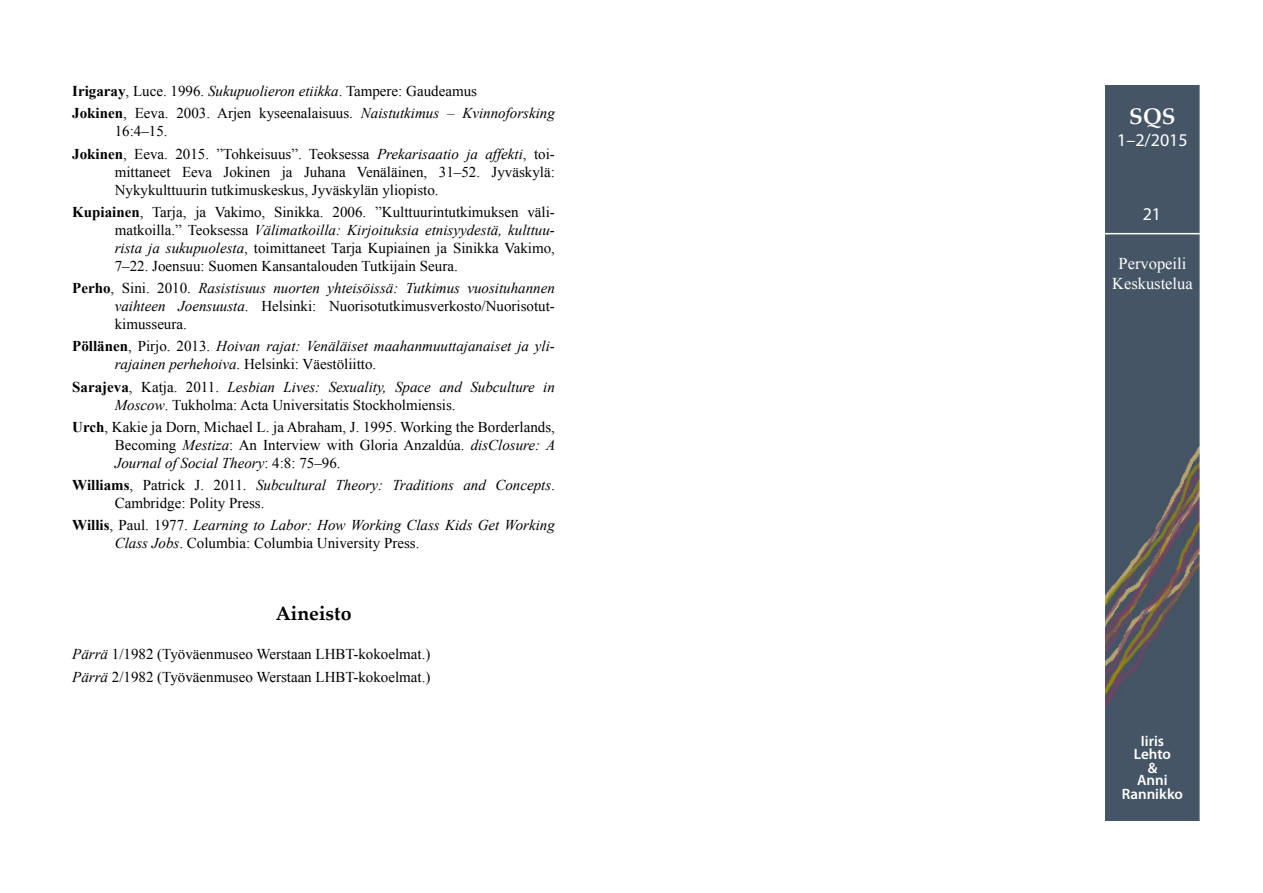
<style>
.page{position:relative;width:1263px;height:893px;background:#fff}
.page>*{position:absolute;margin:0;border:0;box-sizing:border-box;transform-origin:0 0}
.t1{font:700 22.5px "Palatino Linotype";color:#fff}
.Väliotsikko_1{font:700 19.5px "Palatino Linotype";color:#000}
.t2{font:18px "Myriad Pro";color:#fff}
.t3{font:16.5px/19.8px "Times New Roman";color:#fff;text-align:center}
.Lähdeluettelo{font:15px/18px "Times New Roman";color:#000;text-align:justify}
.Lähdeluettelo-2{font:italic 15px/18px "Times New Roman";color:#000}
.t4{font:600 15px/13.5px "Myriad Pro";color:#fff;text-align:center}
.s1{font-weight:700}
.s2{font-style:italic}
.s3{font-weight:700;font-style:normal}
.s4{font-style:normal}
</style>
<div class="page">
<img style="left:1106px;top:85px;width:93px;height:736px">
<hr style="left:1103px;top:233px;width:100px;height:1px;background:#fff">
<p class="Lähdeluettelo" style="left:72px;top:82px;width:406px"><span class="s1">Irigaray</span>, Luce. 1996. <span class="s2">Sukupuolieron etiikka</span>. Tampere: Gaudeamus</p>
<p class="Lähdeluettelo" style="left:115px;top:104px;width:442px;text-indent:-43px"><span class="s1">Jokinen</span>, Eeva. 2003. Arjen kyseenalaisuus. <span class="s2">Naistutkimus – Kvinnoforsking<br></span>16:4–15.</p>
<p class="Lähdeluettelo" style="left:115px;top:144px;width:442px;text-indent:-43px"><span class="s1">Jokinen</span>, Eeva. 2015. ”Tohkeisuus”. Teoksessa <span class="s2">Prekarisaatio ja affekti</span>, toi&shy;mittaneet Eeva Jokinen ja Juhana Venäläinen, 31–52. Jyväskylä:<br>Nykykulttuurin tutkimuskeskus, Jyväskylän yliopisto.</p>
<p class="Lähdeluettelo" style="left:115px;top:203px;width:442px;text-indent:-43px"><span class="s1">Kupiainen</span>, Tarja, ja Vakimo, Sinikka. 2006. ”Kulttuurintutkimuksen väli&shy;matkoilla.” Teoksessa <span class="s2">Välimatkoilla: Kirjoituksia etnisyydestä, kulttuu&shy;rista ja sukupuolesta</span>, toimittaneet Tarja Kupiainen ja Sinikka Vakimo, 7–22. Joensuu: Suomen Kansantalouden Tutkijain Seura.</p>
<p class="Lähdeluettelo-2" style="left:115px;top:279px;width:442px;text-align:justify;text-indent:-43px"><span class="s3">Perho</span><span class="s4">, Sini. 2010.</span> Rasistisuus nuorten yhteisöissä: Tutkimus vuosituhannen vaihteen Joensuusta<span class="s4">. Helsinki: Nuorisotutkimusverkosto/Nuorisotut&shy;kimusseura.</span></p>
<p class="Lähdeluettelo-2" style="left:115px;top:337px;width:442px;text-indent:-43px"><span class="s3">Pöllänen</span><span class="s4">, Pirjo. 2013.</span> Hoivan rajat: Venäläiset maahanmuuttajanaiset ja yli&shy;rajainen perhehoiva<span class="s4">. Helsinki: Väestöliitto.</span></p>
<p class="Lähdeluettelo" style="left:115px;top:377px;width:442px;text-indent:-43px"><span class="s1">Sarajeva</span>, Katja. 2011. <span class="s2">Lesbian Lives: Sexuality, Space and Subculture in<br>Moscow</span>. Tukholma: Acta Universitatis Stockholmiensis.</p>
<p class="Lähdeluettelo" style="left:115px;top:418px;width:442px;text-indent:-43px"><span class="s1">Urch</span>, Kakie ja Dorn, Michael L. ja Abraham, J. 1995. Working the Borderlands, Becoming <span class="s2">Mestiza</span>: An Interview with Gloria Anzaldúa. <span class="s2">disClosure: A Journal of Social Theory</span>: 4:8: 75–96.</p>
<p class="Lähdeluettelo-2" style="left:115px;top:476px;width:442px;text-indent:-43px"><span class="s3">Williams</span><span class="s4">, Patrick J. 2011.</span> Subcultural Theory: Traditions and Concepts<span class="s4">.<br>Cambridge: Polity Press.</span></p>
<p class="Lähdeluettelo-2" style="left:115px;top:516px;width:442px;text-indent:-43px"><span class="s3">Willis</span><span class="s4">, Paul. 1977.</span> Learning to Labor: How Working Class Kids Get Working<br>Class Jobs<span class="s4">. Columbia: Columbia University Press.</span></p>
<p class="Väliotsikko_1" style="left:276px;top:600px;width:77px">Aineisto</p>
<p class="Lähdeluettelo" style="left:72px;top:645px;width:360px"><span class="s2">Pärrä</span> 1/1982 (Työväenmuseo Werstaan LHBT-kokoelmat.)</p>
<p class="Lähdeluettelo" style="left:72px;top:667px;width:360px"><span class="s2">Pärrä</span> 2/1982 (Työväenmuseo Werstaan LHBT-kokoelmat.)</p>
<h1 class="t1" style="left:1129px;top:101px;width:48px">SQS</h1>
<p class="t2" style="left:1117px;top:129px;width:72px">1–2/2015</p>
<p class="t2" style="left:1143px;top:203px;width:20px">21</p>
<p class="t3" style="left:1112px;top:253px;width:82px">Pervopeili<br>Keskustelua</p>
<p class="t4" style="left:1134px;top:733px;width:39px">Iiris<br>Lehto &amp;</p>
<p class="t4" style="left:1122px;top:773px;width:63px">Anni<br>Rannikko</p>
</div>
